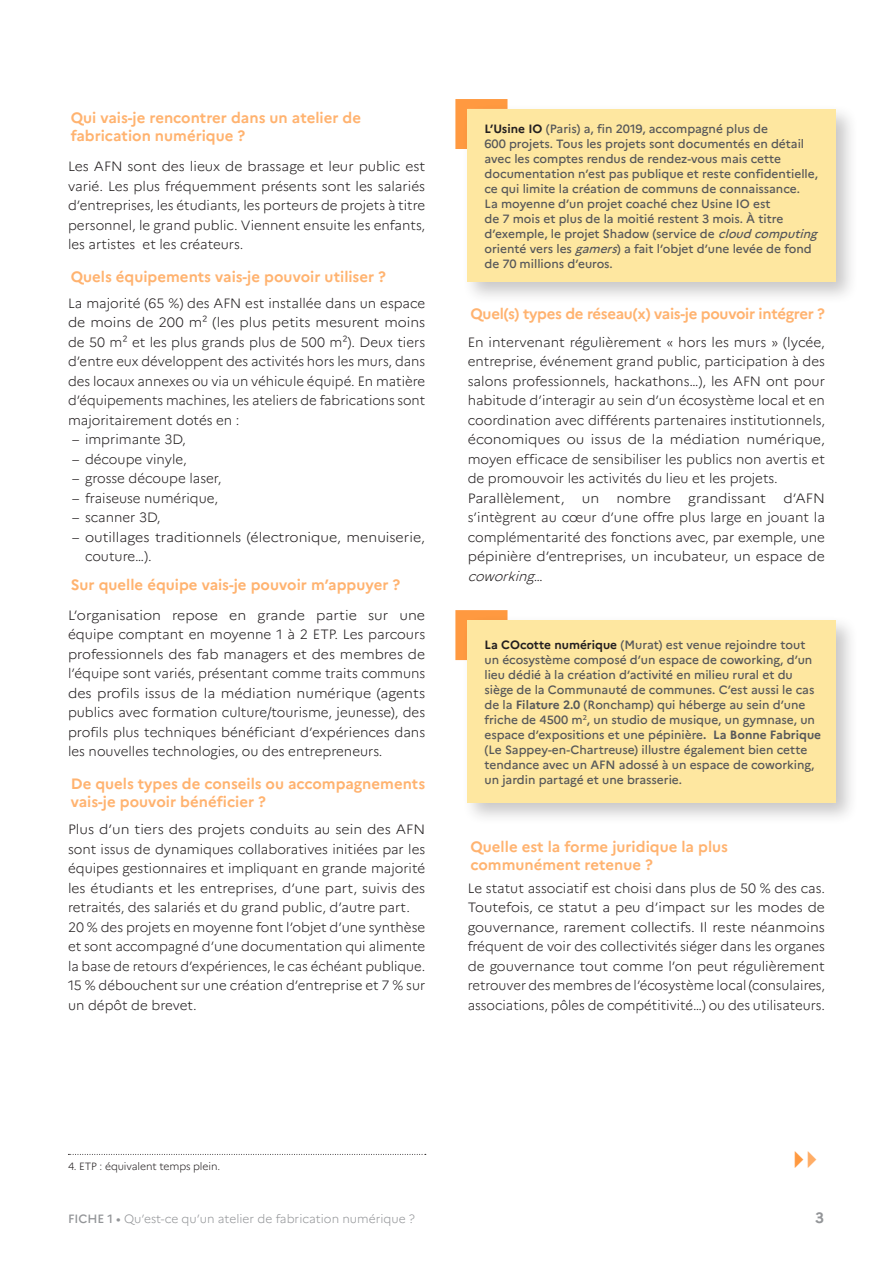
<style>
.page{position:relative;width:893px;height:1263px;background:#fff}
.page>*{position:absolute;margin:0;border:0;box-sizing:border-box;transform-origin:0 0}
._2-Inter{font:700 15px/18px "Marianne";color:#ffb370}
._2-Inter-2{font:700 15px "Marianne";letter-spacing:-.02em;color:#ffb370}
.t1{font:700 15px "Marianne";color:#939598}
.TXTCourant{font:300 13.5px/19.5px "Marianne";color:#231f20;text-align:justify}
.TXTCourant-2{font:300 13.5px/19.5px "Marianne";color:#231f20;text-align:justify;scale:1.05 1}
.Encadré1{font:500 12px/15px "Marianne";color:#57585a}
.t2{font:300 12px "Marianne";color:#939598}
.TXTCourant-3{font:300 10.5px "Marianne";letter-spacing:-.01em;color:#231f20}
.s1{font-weight:700;color:#231f20}
.s2{font-style:italic}
.s3{font-weight:700}
.s4{font-weight:500}
</style>
<div class="page">
<svg style="left:455px;top:99px;width:52px;height:50px"></svg>
<div style="left:462px;top:103px;width:396px;height:202px;background:#231f20;opacity:.25"></div>
<div style="left:467px;top:109px;width:369px;height:173px;background:#fee7a0"></div>
<svg style="left:455px;top:610px;width:52px;height:50px"></svg>
<div style="left:462px;top:614px;width:396px;height:211px;background:#231f20;opacity:.25"></div>
<div style="left:467px;top:620px;width:369px;height:183px;background:#fee7a0"></div>
<svg style="left:68px;top:1154px;width:358px;height:1px"></svg>
<p class="_2-Inter" style="left:71px;top:108px;width:292px">Qui vais-je rencontrer dans un atelier de fabrication numérique ?</p>
<p class="TXTCourant" style="left:68px;top:156px;width:359px">Les AFN sont des lieux de brassage et leur public est varié. Les plus fréquemment présents sont les salariés d’entreprises, les étudiants, les porteurs de projets à titre personnel, le grand public. Viennent ensuite les enfants, les artistes et les créateurs.</p>
<p class="_2-Inter" style="left:71px;top:268px;width:317px">Quels équipements vais-je pouvoir utiliser ?</p>
<p class="TXTCourant" style="left:68px;top:293px;width:359px">La majorité (65 %) des AFN est installée dans un espace de moins de 200 m² (les plus petits mesurent moins de 50 m² et les plus grands plus de 500 m²). Deux tiers d’entre eux développent des activités hors les murs, dans des locaux annexes ou via un véhicule équipé. En matière d’équipements machines, les ateliers de fabrications sont majoritairement dotés en :</p>
<p class="TXTCourant" style="left:72px;top:429px;width:115px">– imprimante 3D,</p>
<p class="TXTCourant" style="left:72px;top:449px;width:116px">– découpe vinyle,</p>
<p class="TXTCourant" style="left:72px;top:468px;width:151px">– grosse découpe laser,</p>
<p class="TXTCourant" style="left:72px;top:488px;width:147px">– fraiseuse numérique,</p>
<p class="TXTCourant" style="left:72px;top:507px;width:90px">– scanner 3D,</p>
<p class="TXTCourant" style="left:85px;top:527px;width:341px;text-indent:-13px">– outillages traditionnels (électronique, menuiserie, couture…).</p>
<p class="_2-Inter" style="left:71px;top:575px;width:331px">Sur quelle équipe vais-je pouvoir m’appuyer ?</p>
<p class="TXTCourant-2" style="left:68px;top:605px;width:342px">L’organisation repose en grande partie sur une équipe comptant en moyenne 1 à 2 ETP. Les parcours professionnels des fab managers et des membres de l’équipe sont variés, présentant comme traits communs des profils issus de la médiation numérique (agents publics avec formation culture/tourisme, jeunesse), des profils plus techniques bénéficiant d’expériences dans les nouvelles technologies, ou des entrepreneurs.</p>
<p class="_2-Inter" style="left:71px;top:775px;width:356px">De quels types de conseils ou accompagnements vais-je pouvoir bénéficier ?</p>
<p class="TXTCourant-2" style="left:68px;top:819px;width:342px">Plus d’un tiers des projets conduits au sein des AFN sont issus de dynamiques collaboratives initiées par les équipes gestionnaires et impliquant en grande majorité les étudiants et les entreprises, d’une part, suivis des retraités, des salariés et du grand public, d’autre part.</p>
<p class="TXTCourant" style="left:68px;top:917px;width:359px">20 % des projets en moyenne font l’objet d’une synthèse et sont accompagné d’une documentation qui alimente la base de retours d’expériences, le cas échéant publique.</p>
<p class="TXTCourant" style="left:68px;top:975px;width:359px">15 % débouchent sur une création d’entreprise et 7 % sur un dépôt de brevet.</p>
<p class="Encadré1" style="left:484px;top:121px;width:338px"><span class="s1">L’Usine IO</span> (Paris) a, fin 2019, accompagné plus de<br>600 projets. Tous les projets sont documentés en détail avec les comptes rendus de rendez-vous mais cette documentation n’est pas publique et reste confidentielle, ce qui limite la création de communs de connaissance.<br>La moyenne d’un projet coaché chez Usine IO est<br>de 7 mois et plus de la moitié restent 3 mois. À titre d’exemple, le projet Shadow (service de <span class="s2">cloud computing </span>orienté vers les <span class="s2">gamers</span>) a fait l’objet d’une levée de fond de 70 millions d’euros.</p>
<p class="_2-Inter-2" style="left:470px;top:304px;width:356px">Quel(s) types de réseau(x) vais-je pouvoir intégrer ?</p>
<p class="TXTCourant" style="left:468px;top:332px;width:359px">En intervenant régulièrement « hors les murs » (lycée, entreprise, événement grand public, participation à des salons professionnels, hackathons…), les AFN ont pour habitude d’interagir au sein d’un écosystème local et en coordination avec différents partenaires institutionnels, économiques ou issus de la médiation numérique, moyen efficace de sensibiliser les publics non avertis et de promouvoir les activités du lieu et les projets.</p>
<p class="TXTCourant-2" style="left:468px;top:488px;width:94px">Parallèlement,</p>
<p class="TXTCourant-2" style="left:582px;top:488px;width:18px">un</p>
<p class="TXTCourant-2" style="left:617px;top:488px;width:53px">nombre</p>
<p class="TXTCourant-2" style="left:688px;top:488px;width:76px">grandissant</p>
<p class="TXTCourant-2" style="left:468px;top:488px;width:342px;text-indent:316px">d’AFN s’intègrent au cœur d’une offre plus large en jouant la complémentarité des fonctions avec, par exemple, une pépinière d’entreprises, un incubateur, un espace de <span class="s2">coworking</span>…</p>
<p class="Encadré1" style="left:484px;top:637px;width:338px"><span class="s1">La COcotte numérique</span> (Murat) est venue rejoindre tout un écosystème composé d’un espace de coworking, d’un lieu dédié à la création d’activité en milieu rural et du siège de la Communauté de communes. C’est aussi le cas de la <span class="s3">Filature 2.0</span> (Ronchamp) qui héberge au sein d’une friche de 4500 m<sup>2</sup>, un studio de musique, un gymnase, un espace d’expositions et une pépinière<span class="s3">. La Bonne Fabrique </span>(Le Sappey-en-Chartreuse) illustre également bien cette tendance avec un AFN adossé à un espace de coworking, un jardin partagé et une brasserie.</p>
<p class="_2-Inter" style="left:470px;top:837px;width:259px">Quelle est la forme juridique la plus communément retenue ?</p>
<p class="TXTCourant" style="left:468px;top:878px;width:359px">Le statut associatif est choisi dans plus de 50 % des cas.<br>Toutefois, ce statut a peu d’impact sur les modes de gouvernance, rarement collectifs. Il reste néanmoins fréquent de voir des collectivités siéger dans les organes de gouvernance tout comme l’on peut régulièrement retrouver des membres de l’écosystème local (consulaires, associations, pôles de compétitivité…) ou des utilisateurs.</p>
<p class="TXTCourant-3" style="left:68px;top:1159px;width:154px">4. ETP : équivalent temps plein.</p>
<p class="t2" style="left:68px;top:1211px;width:348px"><span class="s4">FICHE 1 •</span> Qu’est-ce qu’un atelier de fabrication numérique ?</p>
<p class="t1" style="left:815px;top:1209px;width:10px">3</p>
</div>
